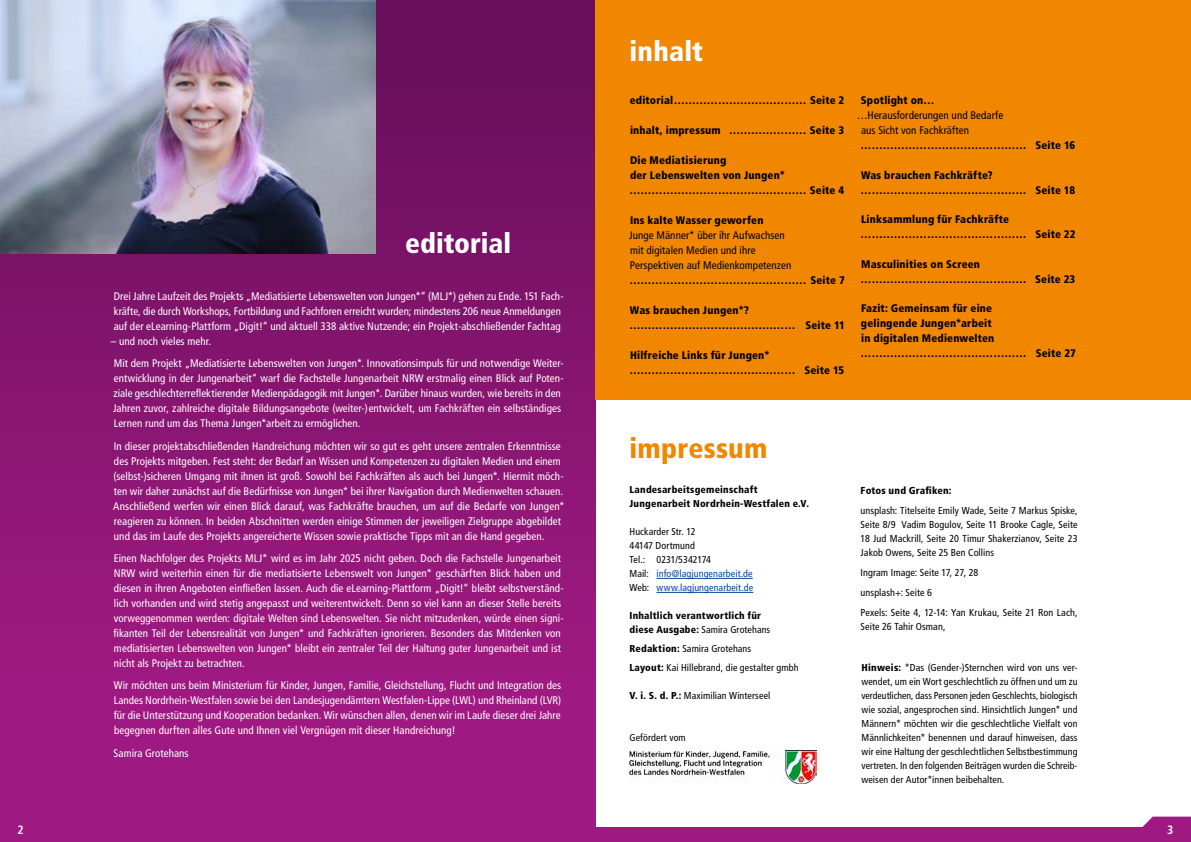
<style>
.page{position:relative;width:1191px;height:842px;background:#fff}
.page>*{position:absolute;margin:0;border:0;box-sizing:border-box;transform-origin:0 0}
.t1{font:900 condensed 28px "Frutiger LT Pro";color:#fff}
.t2{font:900 condensed 28px "Frutiger LT Pro";letter-spacing:.01em;color:#f18700}
.t3{font:700 condensed 12px "Frutiger LT Pro";color:#fff}
.t4{font:condensed 11px/15px "Frutiger LT Pro";letter-spacing:.005em;color:#fff}
.t5{font:900 condensed 11px/15px "Frutiger LT Pro";letter-spacing:.015em;color:#000}
.t6{font:condensed 11px/15px "Frutiger LT Pro";letter-spacing:.005em;color:#000}
.t7{font:condensed 10.1px/14.1px "Frutiger LT Pro";letter-spacing:.01em;color:#000;text-align:justify}
.t8{font:900 condensed 10.1px "Frutiger LT Pro";letter-spacing:.02em;color:#000}
.t9{font:condensed 10px/14px "Frutiger LT Pro";letter-spacing:.01em;color:#000}
.t10{font:900 condensed 10px/14px "Frutiger LT Pro";letter-spacing:.02em;color:#000}
.s1{color:#00489a}
.s2{font-weight:400}
.s3{font-weight:900}
</style>
<div class="page">
<div style="left:0;top:0;width:595px;height:839px;background:linear-gradient(to bottom,#680f59,#a81b88)"></div>
<div style="left:595px;top:0;width:596px;height:400px;background:#f18700"></div>
<hr style="left:656px;top:578px;width:96px;height:1px;background:#00489a">
<hr style="left:656px;top:592px;width:97px;height:1px;background:#00489a">
<img style="left:0;top:0;width:376px;height:254px">
<img style="left:629px;top:750px;width:187px;height:34px">
<div style="left:0;top:827px;width:1191px;height:15px;background:#9e1981"></div>
<svg style="left:1142px;top:817px;width:49px;height:10px"></svg>
<svg style="left:0;top:816px;width:60px;height:11px"></svg>
<h1 class="t1" style="left:405px;top:227px;width:107px">editorial</h1>
<p class="t4" style="left:114px;top:289px;width:451px">Drei Jahre Laufzeit des Projekts „Mediatisierte Lebenswelten von Jungen*“ (MLJ*) gehen zu Ende. 151 Fach&shy;kräfte, die durch Workshops, Fortbildung und Fachforen erreicht wurden; mindestens 206 neue Anmeldungen auf der eLearning-Plattform „Digit!“ und aktuell 338 aktive Nutzende; ein Projekt-abschließender Fachtag</p>
<p class="t4" style="left:111px;top:330px;width:454px;line-height:22.3px">– und noch vieles mehr.<br>Mit dem Projekt „Mediatisierte Lebenswelten von Jungen*. Innovationsimpuls für und notwendige Weiter-</p>
<p class="t4" style="left:113px;top:371px;width:452px">entwicklung in der Jungenarbeit“ warf die Fachstelle Jungenarbeit NRW erstmalig einen Blick auf Poten&shy;ziale geschlechterreflektierender Medienpädagogik mit Jungen*. Darüber hinaus wurden, wie bereits in den Jahren zuvor, zahlreiche digitale Bildungsangebote (weiter-)entwickelt, um Fachkräften ein selbständiges Lernen rund um das Thema Jungen*arbeit zu ermöglichen.</p>
<p class="t4" style="left:113px;top:438px;width:453px">In dieser projektabschließenden Handreichung möchten wir so gut es geht unsere zentralen Erkenntnisse des Projekts mitgeben. Fest steht: der Bedarf an Wissen und Kompetenzen zu digitalen Medien und einem (selbst-)sicheren Umgang mit ihnen ist groß. Sowohl bei Fachkräften als auch bei Jungen*. Hiermit möch&shy;ten wir daher zunächst auf die Bedürfnisse von Jungen* bei ihrer Navigation durch Medienwelten schauen.<br>Anschließend werfen wir einen Blick darauf, was Fachkräfte brauchen, um auf die Bedarfe von Jungen* reagieren zu können. In beiden Abschnitten werden einige Stimmen der jeweiligen Zielgruppe abgebildet und das im Laufe des Projekts angereicherte Wissen sowie praktische Tipps mit an die Hand gegeben.</p>
<p class="t4" style="left:113px;top:551px;width:452px">Einen Nachfolger des Projekts MLJ* wird es im Jahr 2025 nicht geben. Doch die Fachstelle Jungenarbeit NRW wird weiterhin einen für die mediatisierte Lebenswelt von Jungen* geschärften Blick haben und diesen in ihren Angeboten einfließen lassen. Auch die eLearning-Plattform „Digit!“ bleibt selbstverständ&shy;lich vorhanden und wird stetig angepasst und weiterentwickelt. Denn so viel kann an dieser Stelle bereits vorweggenommen werden: digitale Welten sind Lebenswelten. Sie nicht mitzudenken, würde einen signi&shy;fikanten Teil der Lebensrealität von Jungen* und Fachkräften ignorieren. Besonders das Mitdenken von mediatisierten Lebenswelten von Jungen* bleibt ein zentraler Teil der Haltung guter Jungenarbeit und ist nicht als Projekt zu betrachten.</p>
<p class="t4" style="left:114px;top:678px;width:449px;text-align:justify">Wir möchten uns beim Ministerium für Kinder, Jungen, Familie, Gleichstellung, Flucht und Integration des Landes Nordrhein-Westfalen sowie bei den Landesjugendämtern Westfalen-Lippe (LWL) und Rheinland (LVR) für die Unterstützung und Kooperation bedanken. Wir wünschen allen, denen wir im Laufe dieser drei Jahre begegnen durften alles Gute und Ihnen viel Vergnügen mit dieser Handreichung!</p>
<p class="t4" style="left:114px;top:745px;width:77px">Samira Grotehans</p>
<h1 class="t1" style="left:629px;top:34px;width:75px">inhalt</h1>
<p class="t5" style="left:630px;top:93px;width:216px">editorial……………………………… Seite 2</p>
<p class="t5" style="left:630px;top:123px;width:216px">inhalt, impressum ………………… Seite 3</p>
<p class="t5" style="left:629px;top:153px;width:216px">Die Mediatisierung<br>der Lebenswelten von Jungen* ………………………………………… Seite 4</p>
<p class="t5" style="left:630px;top:213px;width:135px">Ins kalte Wasser geworfen</p>
<p class="t6" style="left:629px;top:228px;width:164px">Junge Männer* über ihr Aufwachsen mit digitalen Medien und ihre<br>Perspektiven auf Medienkompetenzen</p>
<p class="t5" style="left:629px;top:273px;width:217px">………………………………………… Seite 7</p>
<p class="t5" style="left:629px;top:303px;width:217px">Was brauchen Jungen*? ……………………………………… Seite 11</p>
<p class="t5" style="left:629px;top:348px;width:216px">Hilfreiche Links für Jungen* ……………………………………… Seite 15</p>
<p class="t5" style="left:861px;top:93px;width:75px">Spotlight on…</p>
<p class="t6" style="left:861px;top:108px;width:144px;text-indent:-4px">…Herausforderungen und Bedarfe aus Sicht von Fachkräften</p>
<p class="t5" style="left:860px;top:138px;width:216px">……………………………………… Seite 16</p>
<p class="t5" style="left:860px;top:168px;width:216px">Was brauchen Fachkräfte? ……………………………………… Seite 18</p>
<p class="t5" style="left:860px;top:212px;width:216px">Linksammlung für Fachkräfte ……………………………………… Seite 22</p>
<p class="t5" style="left:860px;top:257px;width:216px">Masculinities on Screen ……………………………………… Seite 23</p>
<p class="t5" style="left:860px;top:301px;width:217px">Fazit: Gemeinsam für eine<br>gelingende Jungen*arbeit<br>in digitalen Medienwelten ……………………………………… Seite 27</p>
<h1 class="t2" style="left:629px;top:432px;width:140px">impressum</h1>
<p class="t10" style="left:629px;top:483px;width:181px">Landesarbeitsgemeinschaft<br>Jungenarbeit Nordrhein-Westfalen e.V.</p>
<p class="t9" style="left:629px;top:525px;width:125px">Huckarder Str. 12<br>44147 Dortmund<br>Tel.: 0231/5342174<br>Mail: <span class="s1">info@lagjungenarbeit.de<br></span>Web: <span class="s1">www.lagjungenarbeit.de</span></p>
<p class="t10" style="left:629px;top:609px;width:142px">Inhaltlich verantwortlich für diese Ausgabe: <span class="s2">Samira Grotehans</span></p>
<p class="t9" style="left:629px;top:639px;width:170px;line-height:19px"><span class="s3">Redaktion:</span> Samira Grotehans<br><span class="s3">Layout:</span> Kai Hillebrand, die gestalter gmbh</p>
<p class="t9" style="left:629px;top:689px;width:142px"><span class="s3">V. i. S. d. P.:</span> Maximilian Winterseel</p>
<p class="t9" style="left:629px;top:731px;width:58px">Gefördert vom</p>
<p class="t8" style="left:860px;top:484px;width:92px">Fotos und Grafiken:</p>
<p class="t7" style="left:860px;top:503px;width:218px">unsplash: Titelseite Emily Wade, Seite 7 Markus Spiske, Seite 8/9 Vadim Bogulov, Seite 11 Brooke Cagle, Seite 18 Jud Mackrill, Seite 20 Timur Shakerzianov, Seite 23<br>Jakob Owens, Seite 25 Ben Collins</p>
<p class="t7" style="left:860px;top:562px;width:218px;line-height:19.9px;text-align:left">Ingram Image: Seite 17, 27, 28<br>unsplash+: Seite 6<br>Pexels: Seite 4, 12-14: Yan Krukau, Seite 21 Ron Lach,</p>
<p class="t7" style="left:860px;top:619px;width:86px">Seite 26 Tahir Osman,</p>
<p class="t9" style="left:861px;top:660px;width:217px;text-align:justify"><span class="s3">Hinweis:</span> *Das (Gender-)Sternchen wird von uns ver&shy;wendet, um ein Wort geschlechtlich zu öffnen und um zu verdeutlichen, dass Personen jeden Geschlechts, biologisch wie sozial, angesprochen sind. Hinsichtlich Jungen* und Männern* möchten wir die geschlechtliche Vielfalt von Männlichkeiten* benennen und darauf hinweisen, dass wir eine Haltung der geschlechtlichen Selbstbestimmung vertreten. In den folgenden Beiträgen wurden die Schreib&shy;weisen der Autor*innen beibehalten.</p>
<p class="t3" style="left:18px;top:822px;width:8px">2</p>
<p class="t3" style="left:1167px;top:822px;width:8px">3</p>
</div>
